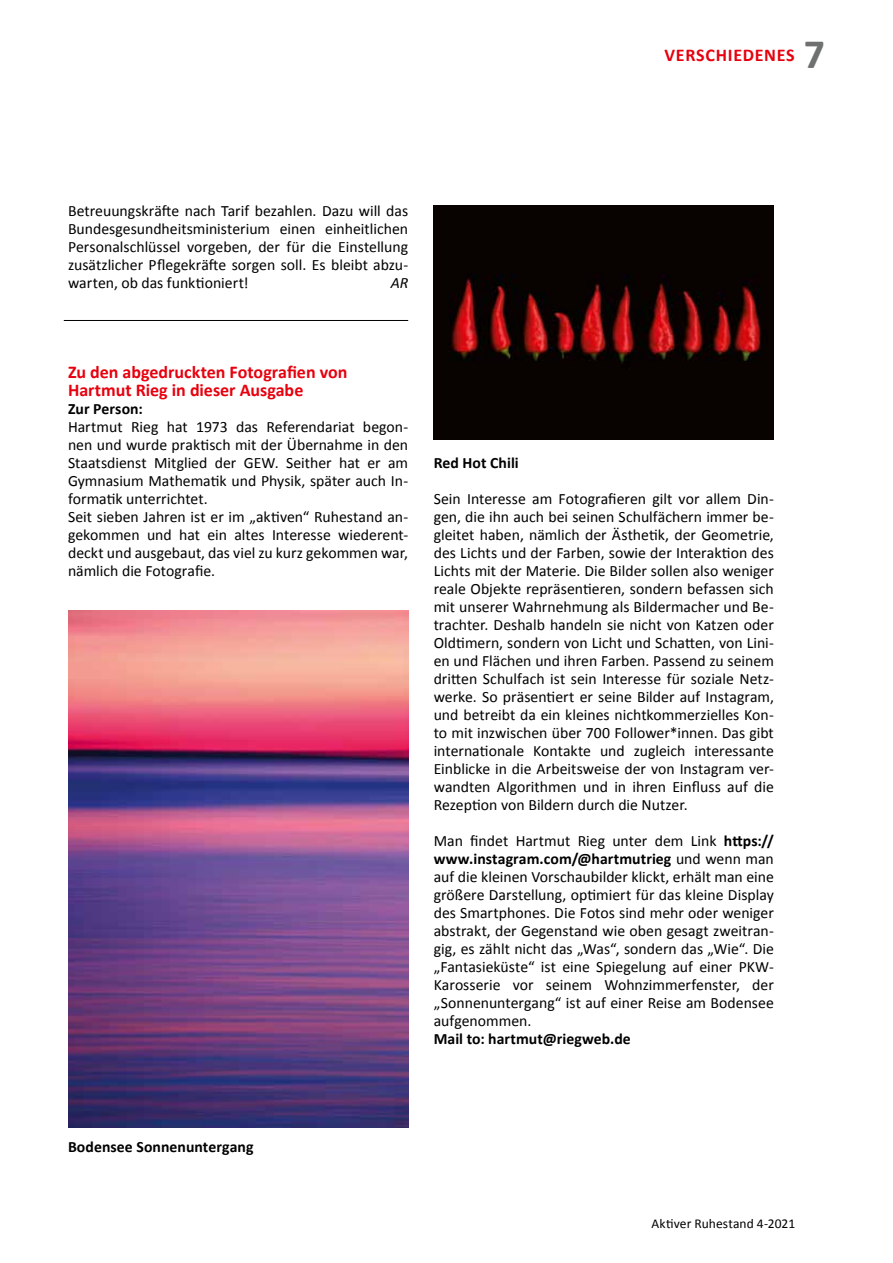
<style>
.page{position:relative;width:893px;height:1263px;background:#fff}
.page>*{position:absolute;margin:0;border:0;box-sizing:border-box;transform-origin:0 0}
.t1{font:700 42px "Calibri";color:#6f7070}
.t2{font:700 18px/18px "Calibri";color:#e7000e}
.t3{font:700 18px "Calibri";letter-spacing:.04em;color:#e7000e}
.t4{font:15.75px/18px "Calibri";color:#000;text-align:justify}
.t5{font:700 15.75px "Calibri";letter-spacing:.005em;color:#000}
.t6{font:italic 15.75px "Calibri";color:#000}
.t7{font:13.5px "Calibri";letter-spacing:.005em;color:#000}
.s1{font-weight:700}
</style>
<div class="page">
<hr style="left:64px;top:320px;width:344px;height:1px;background:#000">
<img style="left:68px;top:610px;width:340px;height:518px">
<img style="left:434px;top:205px;width:340px;height:234px">
<p class="t3" style="left:665px;top:44px;width:132px">VERSCHIEDENES</p>
<h1 class="t1" style="left:804px;top:27px;width:23px">7</h1>
<p class="t4" style="left:68px;top:202px;width:342px">Betreuungskräfte nach Tarif bezahlen. Dazu will das Bundesgesundheitsministerium einen einheitlichen Personalschlüssel vorgeben, der für die Einstellung zusätzlicher Pflegekräfte sorgen soll. Es bleibt abzu&shy;warten, ob das funktioniert!</p>
<p class="t6" style="left:391px;top:273px;width:19px">AR</p>
<p class="t2" style="left:68px;top:363px;width:281px">Zu den abgedruckten Fotografien von<br>Hartmut Rieg in dieser Ausgabe</p>
<p class="t5" style="left:68px;top:399px;width:76px">Zur Person:</p>
<p class="t4" style="left:68px;top:418px;width:342px;text-align:left">Hartmut Rieg hat 1973 das Referendariat begon&shy;nen und wurde praktisch mit der Übernahme in den Staatsdienst Mitglied der GEW. Seither hat er am Gymnasium Mathematik und Physik, später auch In&shy;formatik unterrichtet.<br>Seit sieben Jahren ist er im „aktiven“ Ruhestand an&shy;gekommen und hat ein altes Interesse wiederent&shy;deckt und ausgebaut, das viel zu kurz gekommen war, nämlich die Fotografie.</p>
<p class="t5" style="left:434px;top:453px;width:87px">Red Hot Chili</p>
<p class="t4" style="left:434px;top:490px;width:342px">Sein Interesse am Fotografieren gilt vor allem Din&shy;gen, die ihn auch bei seinen Schulfächern immer be&shy;gleitet haben, nämlich der Ästhetik, der Geometrie, des Lichts und der Farben, sowie der Interaktion des Lichts mit der Materie. Die Bilder sollen also weniger reale Objekte repräsentieren, sondern befassen sich mit unserer Wahrnehmung als Bildermacher und Be&shy;trachter. Deshalb handeln sie nicht von Katzen oder Oldtimern, sondern von Licht und Schatten, von Lini&shy;en und Flächen und ihren Farben. Passend zu seinem dritten Schulfach ist sein Interesse für soziale Netz&shy;werke. So präsentiert er seine Bilder auf Instagram, und betreibt da ein kleines nichtkommerzielles Kon&shy;to mit inzwischen über 700 Follower*innen. Das gibt internationale Kontakte und zugleich interessante Einblicke in die Arbeitsweise der von Instagram ver&shy;wandten Algorithmen und in ihren Einfluss auf die Rezeption von Bildern durch die Nutzer.</p>
<p class="t4" style="left:434px;top:832px;width:342px">Man findet Hartmut Rieg unter dem Link <span class="s1">https:// www.instagram.com/@hartmutrieg</span> und wenn man auf die kleinen Vorschaubilder klickt, erhält man eine größere Darstellung, optimiert für das kleine Display des Smartphones. Die Fotos sind mehr oder weniger abstrakt, der Gegenstand wie oben gesagt zweitran&shy;gig, es zählt nicht das „Was“, sondern das „Wie“. Die „Fantasieküste“ ist eine Spiegelung auf einer PKW-Karosserie vor seinem Wohnzimmerfenster, der „Sonnenuntergang“ ist auf einer Reise am Bodensee aufgenommen.</p>
<p class="t5" style="left:434px;top:1029px;width:199px">Mail to: hartmut@riegweb.de</p>
<p class="t5" style="left:68px;top:1137px;width:187px">Bodensee Sonnenuntergang</p>
<p class="t7" style="left:651px;top:1215px;width:145px">Aktiver Ruhestand 4-2021</p>
</div>
